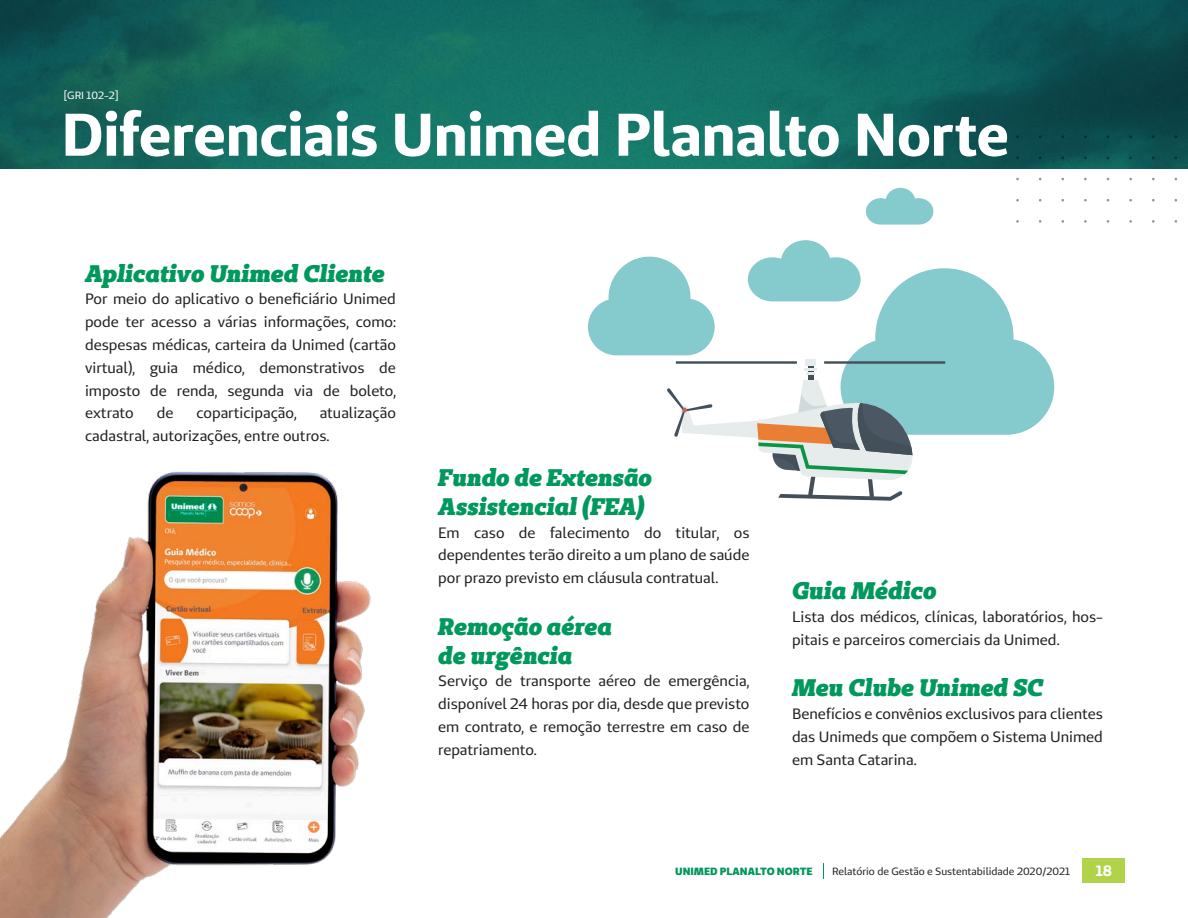
<style>
.page{position:relative;width:1188px;height:918px;background:#fff}
.page>*{position:absolute;margin:0;border:0;box-sizing:border-box;transform-origin:0 0}
.t1{font:700 60px "Unimed Sans";letter-spacing:-.01em;color:#fff}
.t2{font:italic 900 24px/28.8px "Unimed Slab";letter-spacing:-.005em;color:#00985c}
.t3{font:15px/22.8px "Unimed Sans";color:#231f20;text-align:justify}
.t4{font:700 15px "Unimed Sans";color:#fff}
.t5{font:10.5px "Unimed Sans";letter-spacing:-.005em;color:#231f20}
.t6{font:900 10.5px "Unimed Sans";color:#00985c}
.t7{font:10.5px "Unimed Sans";color:#fff}
</style>
<div class="page">
<img style="left:0;top:0;width:1188px;height:169px">
<svg style="left:1016px;top:135px;width:172px;height:88px"></svg>
<img style="left:0;top:471px;width:371px;height:447px">
<svg style="left:866px;top:188px;width:67px;height:37px"></svg>
<svg style="left:588px;top:240px;width:466px;height:261px"></svg>
<div style="left:1083px;top:859px;width:42px;height:24px;background:#b1d349"></div>
<svg style="left:823px;top:863px;width:1px;height:16px"></svg>
<p class="t7" style="left:64px;top:89px;width:56px">[GRI 102-2]</p>
<h1 class="t1" style="left:61px;top:95px;width:950px">Diferenciais Unimed Planalto Norte</h1>
<h2 class="t2" style="left:85px;top:258px;width:301px">Aplicativo Unimed Cliente</h2>
<p class="t3" style="left:85px;top:288px;width:312px">Por meio do aplicativo o beneficiário Unimed pode ter acesso a várias informações, como: despesas médicas, carteira da Unimed (cartão virtual), guia médico, demonstrativos de imposto de renda, segunda via de boleto, extrato</p>
<p class="t3" style="left:85px;top:402px;width:312px;text-indent:235px">atualização cadastral, autorizações, entre outros.</p>
<p class="t3" style="left:157px;top:402px;width:18px">de</p>
<p class="t3" style="left:196px;top:402px;width:102px">coparticipação,</p>
<h2 class="t2" style="left:438px;top:462px;width:215px">Fundo de Extensão<br>Assistencial (FEA)</h2>
<p class="t3" style="left:438px;top:521px;width:313px">Em caso de falecimento do titular, os dependentes terão direito a um plano de saúde por prazo previsto em cláusula contratual.</p>
<h2 class="t2" style="left:438px;top:611px;width:175px">Remoção aérea de urgência</h2>
<p class="t3" style="left:438px;top:670px;width:313px">Serviço de transporte aéreo de emergência, disponível 24 horas por dia, desde que previsto em contrato, e remoção terrestre em caso de repatriamento.</p>
<h2 class="t2" style="left:792px;top:575px;width:146px">Guia Médico</h2>
<p class="t3" style="left:792px;top:605px;width:312px">Lista dos médicos, clínicas, laboratórios, hos&shy;pitais e parceiros comerciais da Unimed.</p>
<h2 class="t2" style="left:792px;top:673px;width:253px">Meu Clube Unimed SC</h2>
<p class="t3" style="left:792px;top:702px;width:312px">Benefícios e convênios exclusivos para clientes das Unimeds que compõem o Sistema Unimed em Santa Catarina.</p>
<p class="t6" style="left:675px;top:864px;width:139px">UNIMED PLANALTO NORTE</p>
<p class="t5" style="left:832px;top:864px;width:239px">Relatório de Gestão e Sustentabilidade 2020/2021</p>
<p class="t4" style="left:1096px;top:861px;width:18px">18</p>
</div>
